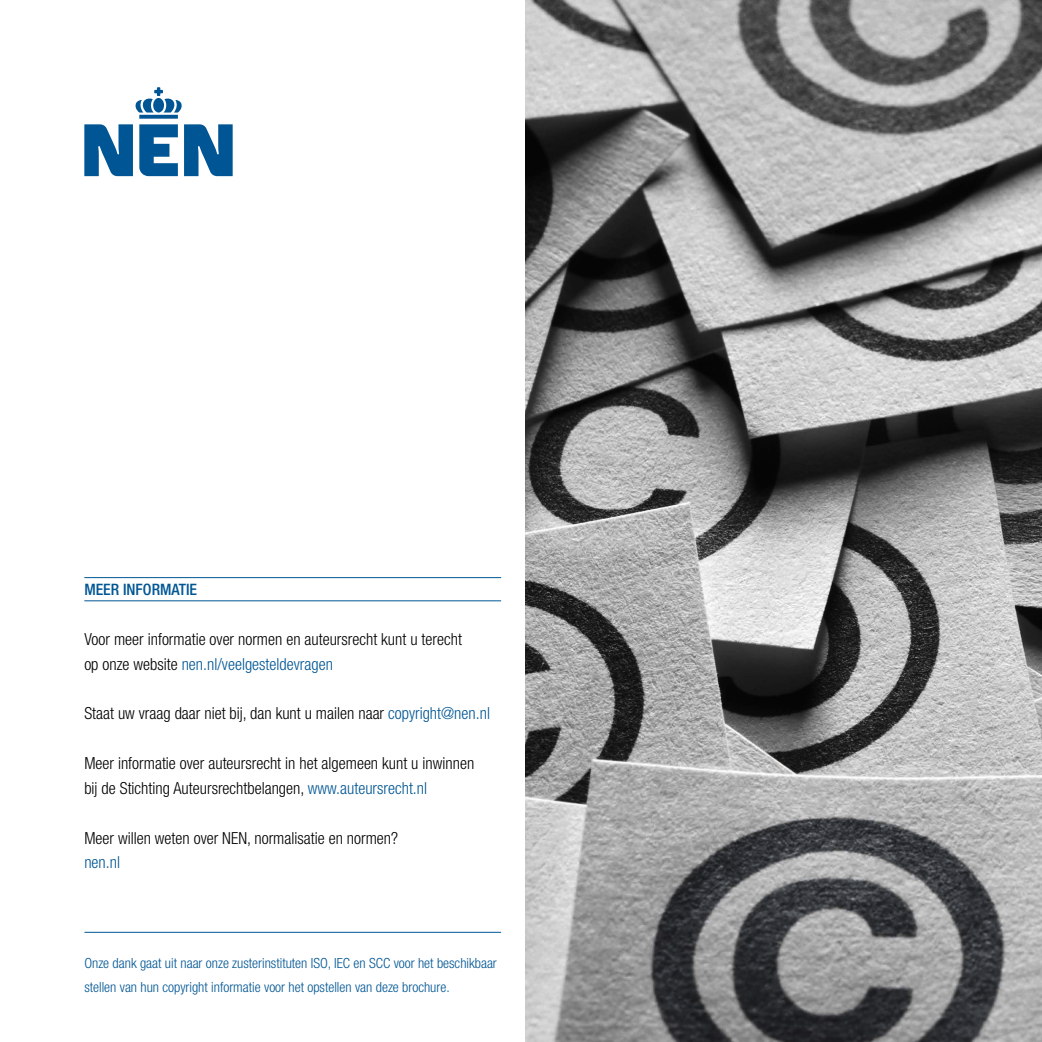
<style>
.page{position:relative;width:1042px;height:1042px;background:#fff}
.page>*{position:absolute;margin:0;border:0;box-sizing:border-box;transform-origin:0 0}
.Bodytext{font:300 condensed 16.62px/24.8px "Helvetica Neue LT Std";color:#000}
.Subkop_lijn{font:500 condensed 15.75px "Helvetica Neue LT Std";color:#005694}
.Subkop{font:300 condensed 14px/24.8px "Helvetica Neue LT Std";color:#005694}
.s1{color:#005694}
</style>
<div class="page">
<hr style="left:85px;top:932px;width:416px;height:1px;background:#005694">
<hr style="left:84px;top:577px;width:417px;height:1px;background:#005694">
<hr style="left:84px;top:600px;width:417px;height:1px;background:#005694">
<svg style="left:84px;top:87px;width:149px;height:89px"></svg>
<img style="left:526px;top:0;width:516px;height:1042px">
<p class="Subkop_lijn" style="left:84px;top:580px;width:114px">MEER INFORMATIE</p>
<p class="Bodytext" style="left:84px;top:626px;width:379px">Voor meer informatie over normen en auteursrecht kunt u terecht op onze website <span class="s1">nen.nl/veelgesteldevragen</span></p>
<p class="Bodytext" style="left:84px;top:701px;width:407px">Staat uw vraag daar niet bij, dan kunt u mailen naar <span class="s1">copyright@nen.nl</span></p>
<p class="Bodytext" style="left:84px;top:750px;width:391px">Meer informatie over auteursrecht in het algemeen kunt u inwinnen bij de Stichting Auteursrechtbelangen, <span class="s1">www.auteursrecht.nl</span></p>
<p class="Bodytext" style="left:84px;top:825px;width:315px">Meer willen weten over NEN, normalisatie en normen? <span class="s1">nen.nl</span></p>
<p class="Subkop" style="left:84px;top:950px;width:414px">Onze dank gaat uit naar onze zusterinstituten ISO, IEC en SCC voor het beschikbaar stellen van hun copyright informatie voor het opstellen van deze brochure.</p>
</div>
